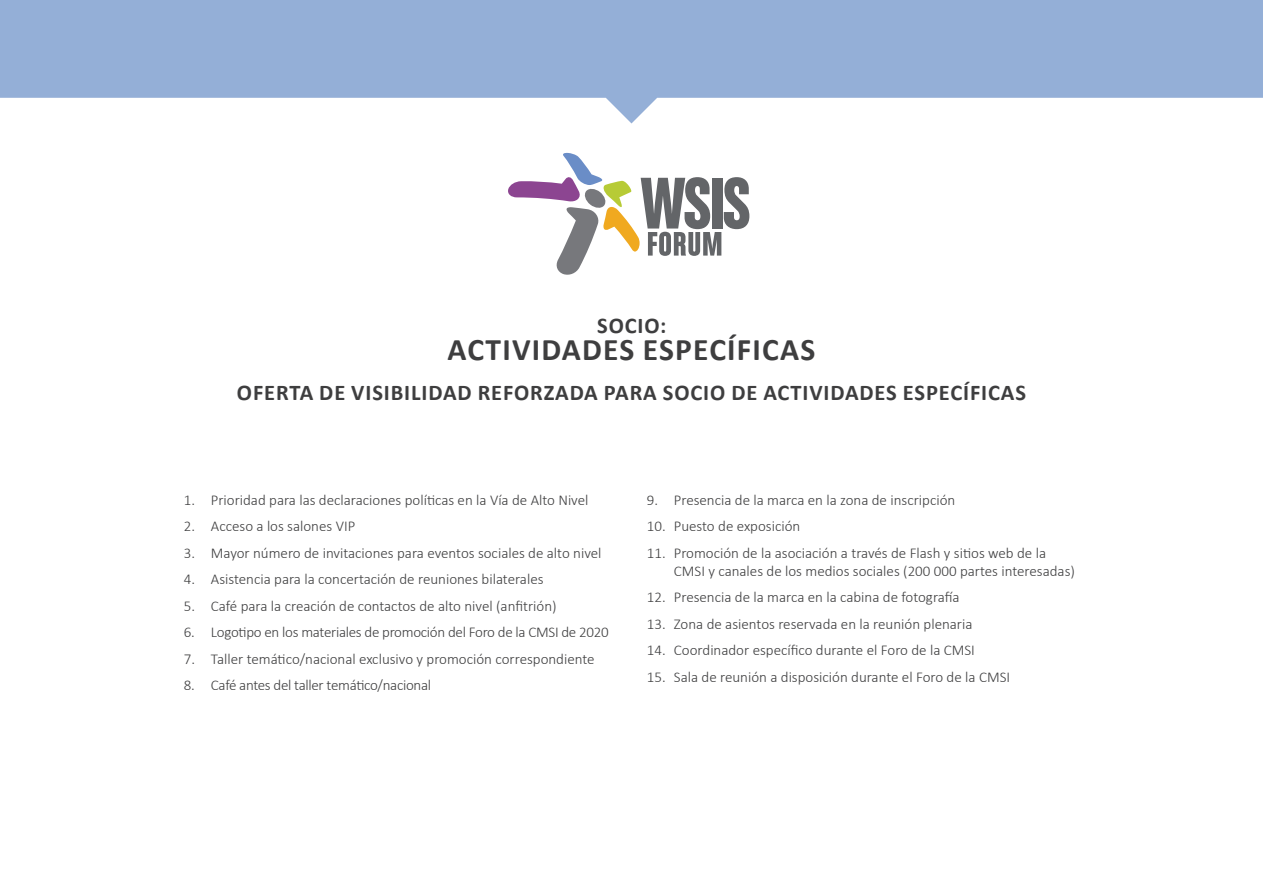
<style>
.page{position:relative;width:1263px;height:893px;background:#fff}
.page>*{position:absolute;margin:0;border:0;box-sizing:border-box;transform-origin:0 0}
.t1{font:700 31.5px "Calibri";letter-spacing:.04em;color:#3e3e3f}
.t2{font:700 22.5px "Calibri";letter-spacing:.04em;color:#3e3e3f}
.t3{font:300 15px/18px "Calibri";color:#3e3e3f}
.t4{font:300 15px "Calibri";letter-spacing:-.02em;color:#3e3e3f}
</style>
<div class="page">
<svg style="left:508px;top:153px;width:241px;height:122px"></svg>
<svg style="left:0;top:0;width:1263px;height:123px;fill:#94afd7"></svg>
<p class="t2" style="left:597px;top:309px;width:71px">SOCIO:</p>
<p class="t1" style="left:448px;top:327px;width:369px">ACTIVIDADES ESPECÍFICAS</p>
<p class="t2" style="left:237px;top:376px;width:791px">OFERTA DE VISIBILIDAD REFORZADA PARA SOCIO DE ACTIVIDADES ESPECÍFICAS</p>
<p class="t3" style="left:184px;top:490px;width:406px">1. Prioridad para las declaraciones políticas en la Vía de Alto Nivel</p>
<p class="t3" style="left:184px;top:517px;width:173px">2. Acceso a los salones VIP</p>
<p class="t3" style="left:184px;top:543px;width:419px">3. Mayor número de invitaciones para eventos sociales de alto nivel</p>
<p class="t3" style="left:184px;top:570px;width:361px">4. Asistencia para la concertación de reuniones bilaterales</p>
<p class="t3" style="left:184px;top:596px;width:374px">5. Café para la creación de contactos de alto nivel (anfitrión)</p>
<p class="t4" style="left:184px;top:623px;width:426px">6. Logotipo en los materiales de promoción del Foro de la CMSI de 2020</p>
<p class="t3" style="left:184px;top:649px;width:412px">7. Taller temático/nacional exclusivo y promoción correspondiente</p>
<p class="t4" style="left:184px;top:676px;width:249px">8. Café antes del taller temático/nacional</p>
<p class="t3" style="left:647px;top:490px;width:310px">9. Presencia de la marca en la zona de inscripción</p>
<p class="t3" style="left:647px;top:517px;width:155px">10. Puesto de exposición</p>
<p class="t3" style="left:674px;top:543px;width:403px;text-indent:-27px">11. Promoción de la asociación a través de Flash y sitios web de la<br>CMSI y canales de los medios sociales (200 000 partes interesadas)</p>
<p class="t3" style="left:647px;top:588px;width:314px">12. Presencia de la marca en la cabina de fotografía</p>
<p class="t3" style="left:647px;top:614px;width:327px">13. Zona de asientos reservada en la reunión plenaria</p>
<p class="t3" style="left:647px;top:641px;width:330px">14. Coordinador específico durante el Foro de la CMSI</p>
<p class="t3" style="left:647px;top:667px;width:365px">15. Sala de reunión a disposición durante el Foro de la CMSI</p>
</div>
